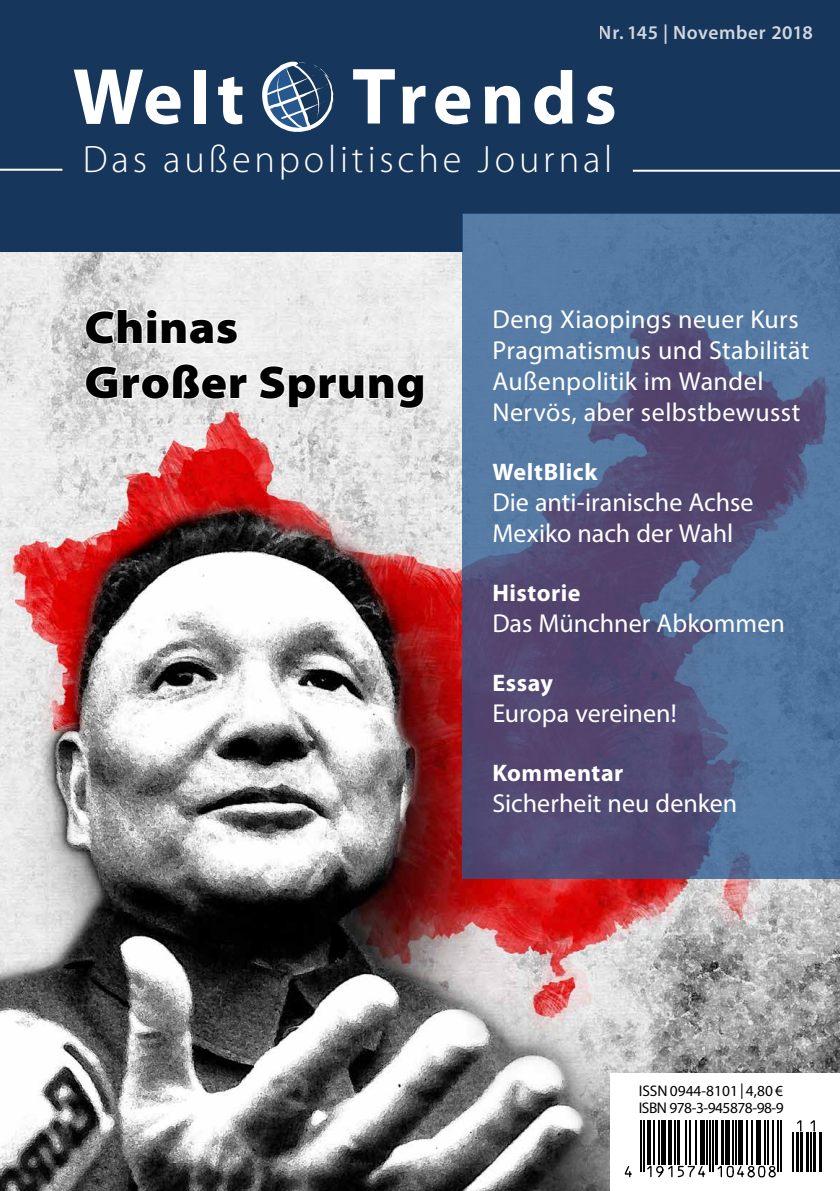
<style>
.page{position:relative;width:840px;height:1191px;background:#fff}
.page>*{position:absolute;margin:0;border:0;box-sizing:border-box;transform-origin:0 0}
.t1{font:900 semi-expanded 46px/55.2px "Myriad Pro";letter-spacing:.005em;color:#000}
.t2{font:300 38.2px "Myriad Pro";letter-spacing:.1em;color:#fff}
.t3{font:26px/31.2px "Myriad Pro";letter-spacing:.005em;color:#fff}
.t4{font:700 24px "Myriad Pro";letter-spacing:.02em;color:#fff}
.t5{font:600 19.4px "Myriad Pro";letter-spacing:.025em;color:#fff}
.t6{font:15.4px "Myriad Pro";letter-spacing:-.03em;color:#000}
.t7{font:15.4px "Myriad Pro";color:#000}
</style>
<div class="page">
<img style="left:0;top:251px;width:839px;height:940px">
<div style="left:0;top:0;width:839px;height:213px;background:#16365b"></div>
<div style="left:0;top:0;width:462px;height:251px;background:#16365b"></div>
<hr style="left:0;top:169px;width:62px;height:2px;background:#fff">
<hr style="left:632px;top:170px;width:207px;height:2px;background:#fff">
<svg style="left:262px;top:61px;width:71px;height:71px"></svg>
<svg style="left:353px;top:69px;width:41px;height:54px"></svg>
<svg style="left:402px;top:86px;width:23px;height:37px"></svg>
<svg style="left:435px;top:86px;width:35px;height:38px"></svg>
<svg style="left:484px;top:86px;width:36px;height:37px"></svg>
<svg style="left:534px;top:70px;width:38px;height:54px"></svg>
<svg style="left:586px;top:86px;width:28px;height:38px"></svg>
<div style="left:194px;top:70px;width:11px;height:53px;background:#fff"></div>
<svg style="left:218px;top:77px;width:24px;height:47px"></svg>
<svg style="left:74px;top:70px;width:106px;height:54px"></svg>
<svg style="left:462px;top:213px;width:377px;height:666px;background:#53618a"></svg>
<svg style="left:84px;top:308px;width:155px;height:37px"></svg>
<svg style="left:84px;top:362px;width:164px;height:38px"></svg>
<svg style="left:257px;top:364px;width:168px;height:58px"></svg>
<div style="left:610px;top:1073px;width:229px;height:118px;background:#fff"></div>
<hr style="left:813px;top:1132px;width:3px;height:39px;background:#000">
<hr style="left:819px;top:1132px;width:2px;height:39px;background:#000">
<svg style="left:624px;top:1120px;width:191px;height:58px"></svg>
<p class="t5" style="left:598px;top:21px;width:215px">Nr. 145 | November 2018</p>
<h2 class="t2" style="left:83px;top:138px;width:530px">Das außenpolitische Journal</h2>
<h1 class="t1" style="left:84px;top:298px;width:342px">Chinas<br>Großer Sprung</h1>
<p class="t3" style="left:492px;top:303px;width:318px">Deng Xiaopings neuer Kurs<br>Pragmatismus und Stabilität<br>Außenpolitik im Wandel<br>Nervös, aber selbstbewusst</p>
<p class="t4" style="left:492px;top:456px;width:106px">WeltBlick</p>
<p class="t3" style="left:492px;top:486px;width:262px">Die anti-iranische Achse<br>Mexiko nach der Wahl</p>
<p class="t4" style="left:492px;top:577px;width:90px">Historie</p>
<p class="t3" style="left:492px;top:607px;width:294px">Das Münchner Abkommen</p>
<p class="t4" style="left:492px;top:667px;width:62px">Essay</p>
<p class="t3" style="left:492px;top:697px;width:186px">Europa vereinen!</p>
<p class="t4" style="left:492px;top:757px;width:132px">Kommentar</p>
<p class="t3" style="left:492px;top:787px;width:246px">Sicherheit neu denken</p>
<p class="t7" style="left:638px;top:1081px;width:146px">ISSN 0944-8101 | 4,80 €</p>
<p class="t6" style="left:638px;top:1098px;width:146px">ISBN 978-3-945878-98-9</p>
</div>
